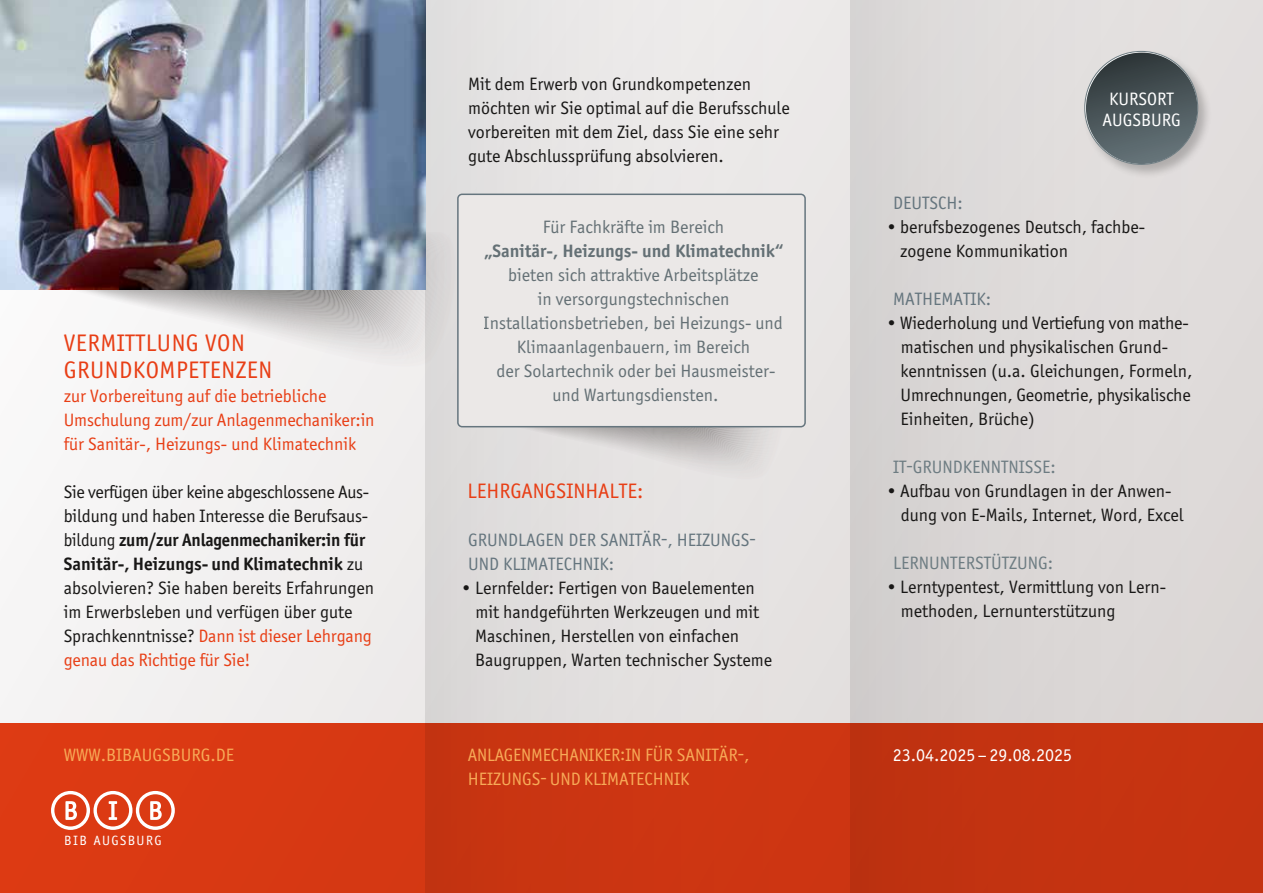
<style>
.page{position:relative;width:1263px;height:893px;background:#f3f2f1}
.page>*{position:absolute;margin:0;border:0;box-sizing:border-box;transform-origin:0 0}
.t1{font:24px/27px "Officina Sans ITC Pro";letter-spacing:.02em;color:#e83e15}
.t2{font:21px "Officina Sans ITC Pro";color:#e83e15}
.t3{font:18px/24px "Officina Sans ITC Pro";color:#181716}
.t4{font:18px/24px "Officina Sans ITC Pro";color:#6d7c82;text-align:center}
.t5{font:18px/24px "Officina Sans ITC Pro";color:#e83e15}
.t6{font:18px/24px "Officina Sans ITC Pro";color:#f7aa57}
.t7{font:18px/24px "Officina Sans ITC Pro";color:#65757e}
.t8{font:18px/21px "Officina Sans ITC Pro";color:#fff;text-align:center}
.t9{font:700 18px "Officina Sans ITC Pro";color:#6d7c82}
.t10{font:13.5px "Officina Sans";letter-spacing:.1em;color:#fff}
.s1{font-weight:700}
.s2{color:#e83e15}
</style>
<div class="page">
<div style="left:425px;top:0;width:425px;height:893px;background:#e5e2e2"></div>
<div style="left:850px;top:0;width:413px;height:893px;background:#dcd9d8"></div>
<div style="left:0;top:723px;width:1263px;height:170px;background:linear-gradient(to right,#db3a13,#bf3210)"></div>
<svg style="left:45px;top:236px;width:398px;height:113px"></svg>
<img style="left:0;top:0;width:425px;height:289px">
<svg style="left:51px;top:791px;width:124px;height:39px"></svg>
<div style="left:1082px;top:49px;width:130px;height:130px;background:#181716;opacity:.25"></div>
<svg style="left:1085px;top:51px;width:113px;height:113px"></svg>
<div style="left:1086px;top:53px;width:111px;height:111px;background:linear-gradient(to bottom,#2e3639,#67767b);border-radius:56px"></div>
<svg style="left:473px;top:427px;width:324px;height:38px"></svg>
<div style="left:458px;top:194px;width:347px;height:233px;background:#ebe8e7;border-radius:4px"></div>
<div style="left:457px;top:194px;width:349px;height:233px;border:2px solid #65757e;border-radius:4px"></div>
<h1 class="t1" style="left:64px;top:329px;width:210px">VERMITTLUNG VON<br>GRUNDKOMPETENZEN</h1>
<p class="t5" style="left:64px;top:384px;width:312px">zur Vorbereitung auf die betriebliche<br>Umschulung zum/zur Anlagenmechaniker:in für Sanitär-, Heizungs- und Klimatechnik</p>
<p class="t3" style="left:64px;top:480px;width:312px">Sie verfügen über keine abgeschlossene Aus&shy;bildung und haben Interesse die Berufsaus&shy;bildung <span class="s1">zum/zur Anlagenmechaniker:in für Sanitär-, Heizungs- und Klimatechnik</span> zu absolvieren? Sie haben bereits Erfahrungen im Erwerbsleben und verfügen über gute Sprachkenntnisse? <span class="s2">Dann ist dieser Lehrgang genau das Richtige für Sie!</span></p>
<p class="t6" style="left:64px;top:743px;width:172px">WWW.BIBAUGSBURG.DE</p>
<p class="t10" style="left:64px;top:833px;width:99px">BIB AUGSBURG</p>
<p class="t3" style="left:468px;top:71px;width:323px">Mit dem Erwerb von Grundkompetenzen möchten wir Sie optimal auf die Berufsschule vorbereiten mit dem Ziel, dass Sie eine sehr gute Abschlussprüfung absolvieren.</p>
<p class="t4" style="left:543px;top:215px;width:183px">Für Fachkräfte im Bereich</p>
<p class="t9" style="left:483px;top:240px;width:302px">„Sanitär-, Heizungs- und Klimatechnik“</p>
<p class="t4" style="left:484px;top:263px;width:300px">bieten sich attraktive Arbeitsplätze<br>in versorgungstechnischen Installationsbetrieben, bei Heizungs- und Klimaanlagenbauern, im Bereich<br>der Solartechnik oder bei Hausmeister&shy;und Wartungsdiensten.</p>
<p class="t2" style="left:467px;top:478px;width:177px">LEHRGANGSINHALTE:</p>
<p class="t7" style="left:468px;top:527px;width:289px">GRUNDLAGEN DER SANITÄR-, HEIZUNGS-<br>UND KLIMATECHNIK:</p>
<p class="t3" style="left:475px;top:575px;width:298px;text-indent:-13px">• Lernfelder: Fertigen von Bauelementen mit handgeführten Werkzeugen und mit Maschinen, Herstellen von einfachen Baugruppen, Warten technischer Systeme</p>
<p class="t8" style="left:1102px;top:88px;width:80px">KURSORT<br>AUGSBURG</p>
<p class="t7" style="left:893px;top:191px;width:71px">DEUTSCH:</p>
<p class="t3" style="left:900px;top:215px;width:246px;text-indent:-13px">• berufsbezogenes Deutsch, fachbe&shy;zogene Kommunikation</p>
<p class="t7" style="left:893px;top:287px;width:99px">MATHEMATIK:</p>
<p class="t3" style="left:900px;top:311px;width:294px;text-indent:-13px">• Wiederholung und Vertiefung von mathe&shy;matischen und physikalischen Grund&shy;kenntnissen (u.a. Gleichungen, Formeln, Umrechnungen, Geometrie, physikalische Einheiten, Brüche)</p>
<p class="t4" style="left:893px;top:455px;width:164px">IT-GRUNDKENNTNISSE:</p>
<p class="t3" style="left:901px;top:479px;width:285px;text-indent:-14px">• Aufbau von Grundlagen in der Anwen&shy;dung von E-Mails, Internet, Word, Excel</p>
<p class="t4" style="left:893px;top:551px;width:161px">LERNUNTERSTÜTZUNG:</p>
<p class="t3" style="left:901px;top:575px;width:267px;text-indent:-13px">• Lerntypentest, Vermittlung von Lern&shy;methoden, Lernunterstützung</p>
<p class="t6" style="left:468px;top:743px;width:283px">ANLAGENMECHANIKER:IN FÜR SANITÄR-,<br>HEIZUNGS- UND KLIMATECHNIK</p>
<p class="t8" style="left:893px;top:745px;width:181px">23.04.2025– 29.08.2025</p>
</div>
